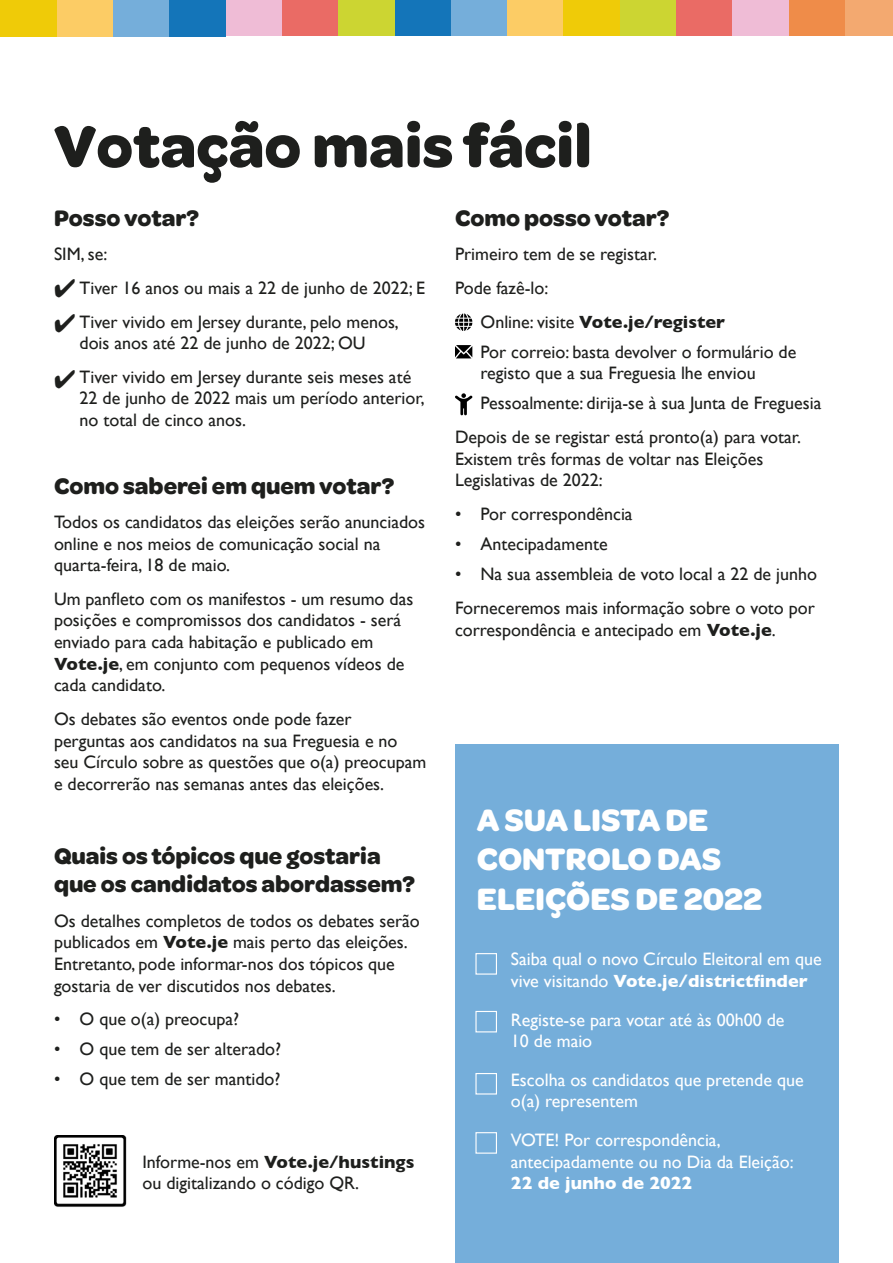
<style>
.page{position:relative;width:893px;height:1263px;background:#fff}
.page>*{position:absolute;margin:0;border:0;box-sizing:border-box;transform-origin:0 0}
.t1{font:700 63px "Omnes";color:#1e1f1d}
.t2{font:700 33px/39.6px "Omnes";color:#fff}
.t3{font:700 24px/28.8px "Omnes";color:#1e1f1d}
.t4{font:18px/21.6px "Gill Sans";color:#1e1f1d}
.t5{font:18px/21.6px "Gill Sans";color:#fff}
.t6{font:700 18px "Gill Sans";color:#1e1f1d}
.s1{font-weight:700}
.s2{font-weight:400}
</style>
<div class="page">
<div style="left:455px;top:744px;width:384px;height:519px;background:#75aeda"></div>
<div style="left:451px;top:0;width:56px;height:36px;background:#75aeda"></div>
<div style="left:620px;top:0;width:56px;height:36px;background:#ccd532"></div>
<div style="left:507px;top:0;width:56px;height:36px;background:#fccc65"></div>
<div style="left:394px;top:0;width:57px;height:36px;background:#1475b9"></div>
<div style="left:676px;top:0;width:56px;height:36px;background:#ea6b65"></div>
<div style="left:732px;top:0;width:57px;height:36px;background:#efbcd6"></div>
<div style="left:789px;top:0;width:56px;height:36px;background:#ef8c49"></div>
<div style="left:563px;top:0;width:57px;height:36px;background:#efcb08"></div>
<div style="left:845px;top:0;width:48px;height:36px;background:#f3a970"></div>
<div style="left:338px;top:0;width:56px;height:36px;background:#ccd532"></div>
<div style="left:282px;top:0;width:56px;height:36px;background:#ea6b65"></div>
<div style="left:225px;top:0;width:57px;height:36px;background:#efbcd6"></div>
<div style="left:169px;top:0;width:56px;height:36px;background:#1475b9"></div>
<div style="left:113px;top:0;width:56px;height:36px;background:#75aeda"></div>
<div style="left:56px;top:0;width:57px;height:36px;background:#fccc65"></div>
<div style="left:0;top:0;width:56px;height:36px;background:#efcb08"></div>
<img style="left:54px;top:1135px;width:73px;height:72px">
<div style="left:475px;top:953px;width:22px;height:22px;border:1px solid #fff"></div>
<div style="left:475px;top:1011px;width:22px;height:21px;border:1px solid #fff"></div>
<div style="left:475px;top:1073px;width:22px;height:21px;border:1px solid #fff"></div>
<div style="left:475px;top:1132px;width:22px;height:22px;border:1px solid #fff"></div>
<svg style="left:455px;top:314px;width:17px;height:17px"></svg>
<svg style="left:455px;top:345px;width:17px;height:13px"></svg>
<svg style="left:455px;top:393px;width:17px;height:22px"></svg>
<p class="t1" style="left:54px;top:101px;width:539px">Votação mais fácil</p>
<p class="t3" style="left:54px;top:202px;width:147px">Posso votar?</p>
<p class="t4" style="left:54px;top:243px;width:55px">SIM, se:</p>
<p class="t4" style="left:80px;top:277px;width:347px">Tiver 16 anos ou mais a 22 de junho de 2022; E</p>
<p class="t4" style="left:80px;top:310px;width:321px">Tiver vivido em Jersey durante, pelo menos, dois anos até 22 de junho de 2022; OU</p>
<p class="t4" style="left:80px;top:366px;width:347px">Tiver vivido em Jersey durante seis meses até<br>22 de junho de 2022 mais um período anterior, no total de cinco anos.</p>
<p class="t3" style="left:54px;top:470px;width:342px">Como saberei em quem votar?</p>
<p class="t4" style="left:54px;top:511px;width:373px">Todos os candidatos das eleições serão anunciados online e nos meios de comunicação social na quarta-feira, 18 de maio.</p>
<p class="t4" style="left:54px;top:588px;width:361px">Um panfleto com os manifestos - um resumo das posições e compromissos dos candidatos - será enviado para cada habitação e publicado em <span class="s1">Vote.je</span>, em conjunto com pequenos vídeos de cada candidato.</p>
<p class="t4" style="left:54px;top:708px;width:374px">Os debates são eventos onde pode fazer perguntas aos candidatos na sua Freguesia e no seu Círculo sobre as questões que o(a) preocupam e decorrerão nas semanas antes das eleições.</p>
<p class="t3" style="left:54px;top:840px;width:363px">Quais os tópicos que gostaria que os candidatos abordassem?</p>
<p class="t4" style="left:54px;top:910px;width:367px">Os detalhes completos de todos os debates serão publicados em <span class="s1">Vote.je</span> mais perto das eleições.<br>Entretanto, pode informar-nos dos tópicos que gostaria de ver discutidos nos debates.</p>
<p class="t4" style="left:54px;top:1008px;width:187px">• O que o(a) preocupa?</p>
<p class="t4" style="left:54px;top:1038px;width:229px">• O que tem de ser alterado?</p>
<p class="t4" style="left:54px;top:1068px;width:228px">• O que tem de ser mantido?</p>
<p class="t4" style="left:142px;top:1150px;width:274px">Informe-nos em <span class="s1">Vote.je/hustings </span>ou digitalizando o código QR.</p>
<p class="t3" style="left:455px;top:202px;width:216px">Como posso votar?</p>
<p class="t4" style="left:455px;top:243px;width:204px">Primeiro tem de se registar.</p>
<p class="t4" style="left:455px;top:277px;width:95px">Pode fazê-lo:</p>
<p class="t6" style="left:480px;top:307px;width:246px"><span class="s2">Online: visite</span> Vote.je/register</p>
<p class="t4" style="left:480px;top:341px;width:317px">Por correio: basta devolver o formulário de registo que a sua Freguesia lhe enviou</p>
<p class="t4" style="left:480px;top:392px;width:342px">Pessoalmente: dirija-se à sua Junta de Freguesia</p>
<p class="t4" style="left:455px;top:426px;width:347px">Depois de se registar está pronto(a) para votar.<br>Existem três formas de voltar nas Eleições<br>Legislativas de 2022:</p>
<p class="t4" style="left:455px;top:503px;width:179px">• Por correspondência</p>
<p class="t4" style="left:455px;top:533px;width:154px">• Antecipadamente</p>
<p class="t4" style="left:455px;top:563px;width:364px">• Na sua assembleia de voto local a 22 de junho</p>
<p class="t4" style="left:455px;top:597px;width:361px">Forneceremos mais informação sobre o voto por correspondência e antecipado em <span class="s1">Vote.je</span>.</p>
<p class="t2" style="left:477px;top:798px;width:287px">A SUA LISTA DE<br>CONTROLO DAS<br>ELEIÇÕES DE 2022</p>
<p class="t5" style="left:511px;top:948px;width:312px">Saiba qual o novo Círculo Eleitoral em que vive visitando <span class="s1">Vote.je/districtfinder</span></p>
<p class="t5" style="left:511px;top:1008px;width:275px">Registe-se para votar até às 00h00 de<br>10 de maio</p>
<p class="t5" style="left:511px;top:1069px;width:294px">Escolha os candidatos que pretende que o(a) representem</p>
<p class="t5" style="left:511px;top:1129px;width:284px">VOTE! Por correspondência, antecipadamente ou no Dia da Eleição:<br><span class="s1">22 de junho de 2022</span></p>
</div>
